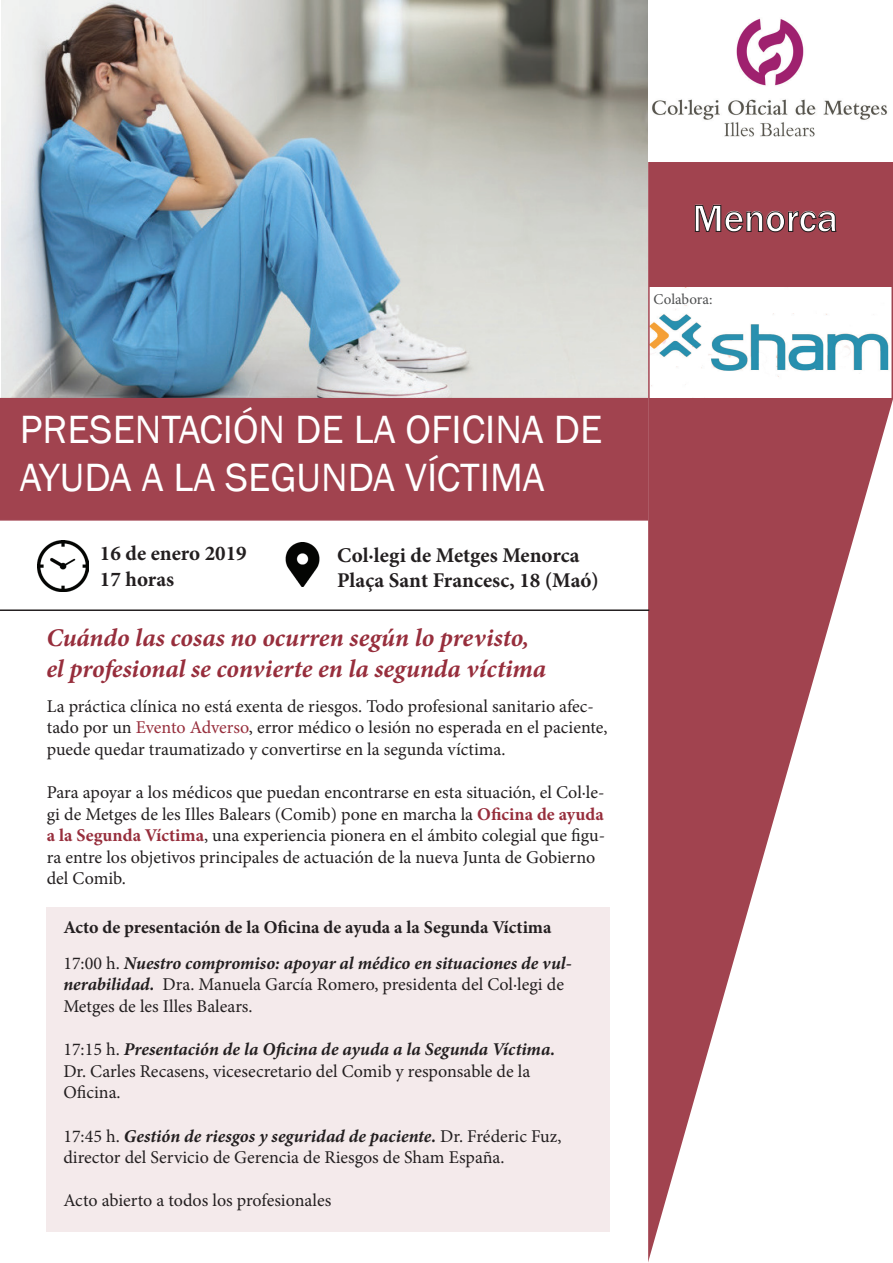
<style>
.page{position:relative;width:893px;height:1263px;background:#fff}
.page>*{position:absolute;margin:0;border:0;box-sizing:border-box;transform-origin:0 0}
.t1{font:40.5px/48.6px "Franklin Gothic";color:#fff}
.t2{font:500 39px "Franklin Gothic";color:#fff}
.t3{font:italic 700 25.5px/30.6px "Minion Pro";color:#972e3c}
.t4{font:700 21px/25.2px "Minion Pro";color:#231f20}
.t5{font:18px/21.6px "Minion Pro";color:#231f20}
.t6{font:700 18px/36px "Minion Pro";color:#231f20}
.t7{font:15px "Minion Pro";color:#4e4f50}
.s1{color:#972e3c}
.s2{font-weight:700;color:#972e3c}
.s3{font-weight:400}
.s4{font-style:italic}
.s5{font-weight:700;font-style:italic}
</style>
<div class="page">
<img style="left:1px;top:0;width:646px;height:398px">
<div style="left:0;top:398px;width:647px;height:123px;background:#a1434f"></div>
<img style="left:38px;top:540px;width:51px;height:51px">
<svg style="left:647px;top:161px;width:246px;height:360px"></svg>
<svg style="left:648px;top:399px;width:245px;height:863px"></svg>
<img style="left:285px;top:542px;width:35px;height:44px">
<hr style="left:0;top:609px;width:649px;height:2px;background:#231f20">
<div style="left:47px;top:907px;width:563px;height:324px;background:#f4eaeb"></div>
<img style="left:652px;top:18px;width:236px;height:119px">
<svg style="left:695px;top:205px;width:142px;height:28px;background:#873b45"></svg>
<h1 class="t1" style="left:20px;top:406px;width:584px">PRESENTACIÓN DE LA OFICINA DE<br>AYUDA A LA SEGUNDA VÍCTIMA</h1>
<p class="t4" style="left:100px;top:541px;width:148px">16 de enero 2019<br>17 horas</p>
<p class="t4" style="left:337px;top:542px;width:263px">Col·legi de Metges Menorca<br>Plaça Sant Francesc, 18 (Maó)</p>
<h3 class="t3" style="left:46px;top:622px;width:501px">Cuándo las cosas no ocurren según lo previsto, el profesional se convierte en la segunda víctima</h3>
<p class="t5" style="left:47px;top:695px;width:562px">La práctica clínica no está exenta de riesgos. Todo profesional sanitario afec&shy;tado por un <span class="s1">Evento Adverso</span>, error médico o lesión no esperada en el paciente, puede quedar traumatizado y convertirse en la segunda víctima.</p>
<p class="t5" style="left:47px;top:781px;width:560px">Para apoyar a los médicos que puedan encontrarse en esta situación, el Col·le&shy;gi de Metges de les Illes Balears (Comib) pone en marcha la <span class="s2">Oficina de ayuda a la Segunda Víctima</span>, una experiencia pionera en el ámbito colegial que figu&shy;ra entre los objetivos principales de actuación de la nueva Junta de Gobierno del Comib.</p>
<p class="t6" style="left:63px;top:909px;width:510px">Acto de presentación de la Oficina de ayuda a la Segunda Víctima<br><span class="s3">17:00 h.</span> <span class="s4">Nuestro compromiso: apoyar al médico en situaciones de vul-</span></p>
<p class="t5" style="left:63px;top:974px;width:502px"><span class="s5">nerabilidad.</span> Dra. Manuela García Romero, presidenta del Col·legi de<br>Metges de les Illes Balears.</p>
<p class="t5" style="left:63px;top:1039px;width:493px">17:15 h. <span class="s5">Presentación de la Oficina de ayuda a la Segunda Víctima.<br></span>Dr. Carles Recasens, vicesecretario del Comib y responsable de la<br>Oficina.</p>
<p class="t5" style="left:63px;top:1125px;width:500px">17:45 h. <span class="s5">Gestión de riesgos y seguridad de paciente.</span> Dr. Fréderic Fuz, director del Servicio de Gerencia de Riesgos de Sham España.</p>
<p class="t5" style="left:63px;top:1190px;width:269px">Acto abierto a todos los profesionales</p>
<h2 class="t2" style="left:692px;top:194px;width:147px">Menorca</h2>
<p class="t7" style="left:654px;top:289px;width:60px">Colabora:</p>
</div>
